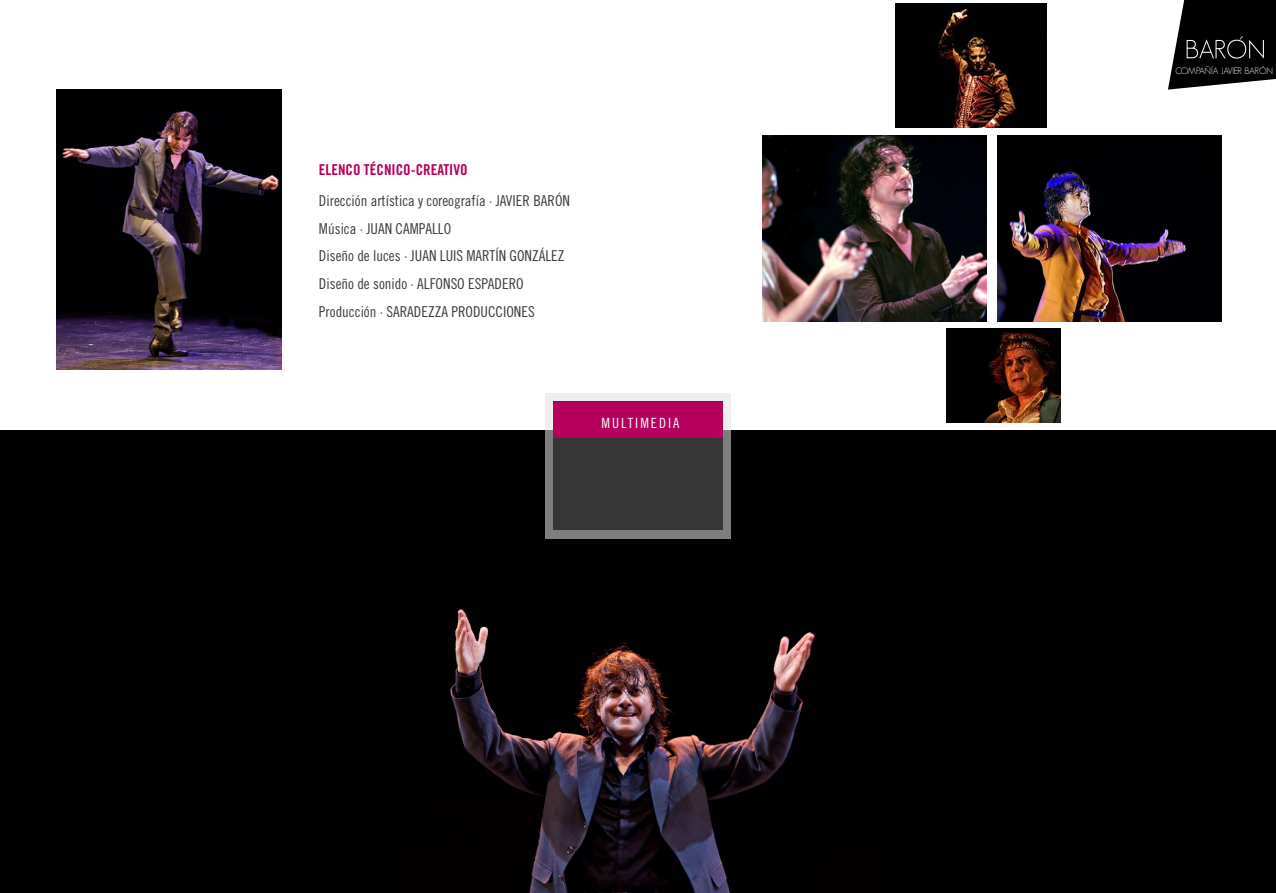
<style>
.page{position:relative;width:1276px;height:893px;background:#fff}
.page>*{position:absolute;margin:0;border:0;box-sizing:border-box;transform-origin:0 0}
.t1{font:15px/27.8px "Trade Gothic LT Std Cn 18";color:#3c3c3b}
.t2{font:15px "Trade Gothic LT Std Bd Cn 20";color:#b6005d}
.t3{font:14.1px "Trade Gothic LT Std Cn 18";letter-spacing:.14em;color:#fff}
.t4{font:300 9.15px "Geosans";letter-spacing:-.05em;color:#fff}
</style>
<div class="page">
<img style="left:57px;top:90px;width:224px;height:279px">
<img style="left:997px;top:135px;width:225px;height:187px">
<img style="left:895px;top:3px;width:151px;height:125px">
<img style="left:946px;top:328px;width:114px;height:95px">
<img style="left:762px;top:135px;width:225px;height:187px">
<div style="left:0;top:431px;width:1276px;height:462px;background:#000"></div>
<img style="left:450px;top:609px;width:366px;height:284px">
<svg style="left:545px;top:393px;width:185px;height:146px;fill:#7e7e7e"></svg>
<div style="left:553px;top:402px;width:169px;height:128px;background:#373636"></div>
<div style="left:553px;top:402px;width:169px;height:36px;background:#b6005d"></div>
<svg style="left:1168px;top:0;width:108px;height:90px;background:#2a2a2a"></svg>
<p class="t2" style="left:319px;top:160px;width:150px">ELENCO TÉCNICO-CREATIVO</p>
<p class="t1" style="left:319px;top:186px;width:253px">Dirección artística y coreografía · JAVIER BARÓN Música · JUAN CAMPALLO<br>Diseño de luces · JUAN LUIS MARTÍN GONZÁLEZ Diseño de sonido · ALFONSO ESPADERO Producción · SARADEZZA PRODUCCIONES</p>
<p class="t3" style="left:601px;top:415px;width:79px">MULTIMEDIA</p>
<p class="t4" style="left:1175px;top:65px;width:99px">COMPAÑÍA JAVIER BARÓN</p>
</div>
